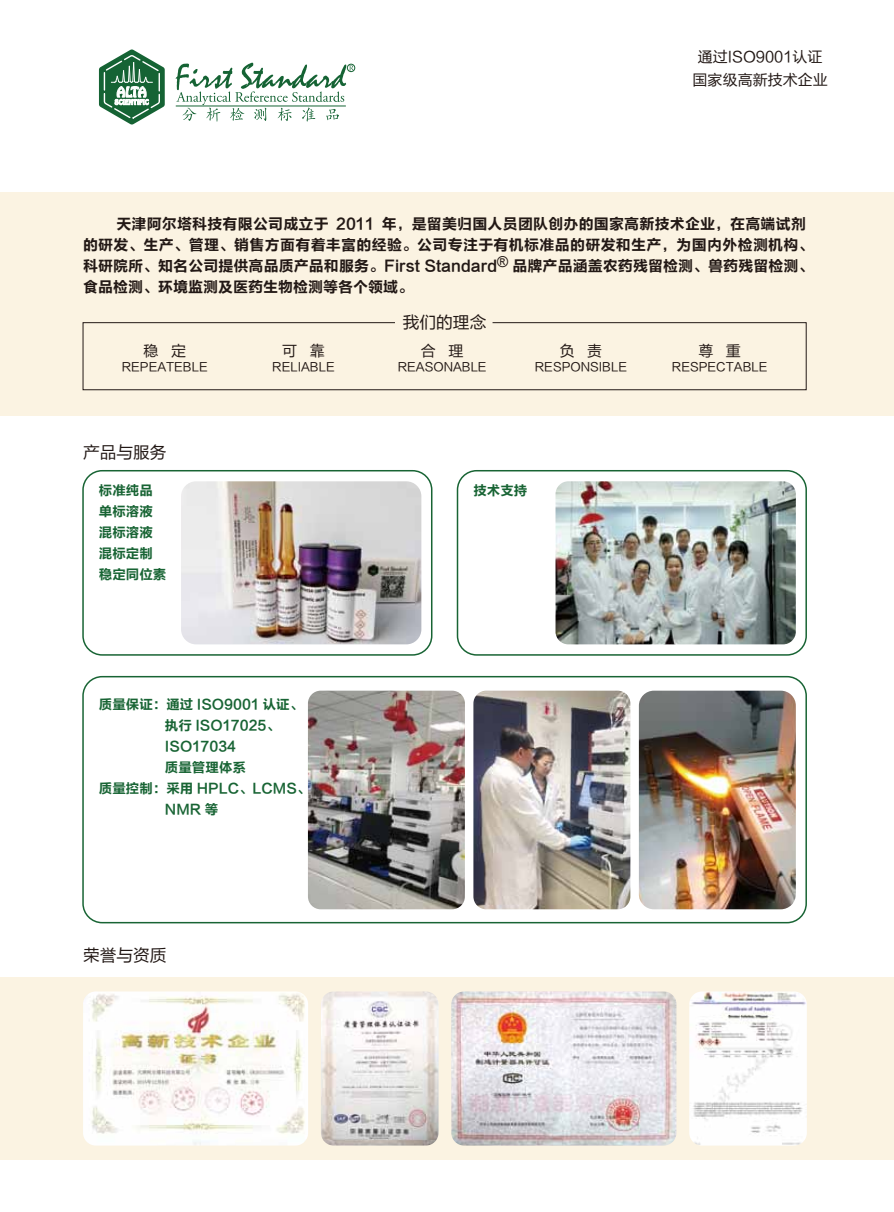
<style>
.page{position:relative;width:894px;height:1212px;background:#fff}
.page>*{position:absolute;margin:0;border:0;box-sizing:border-box;transform-origin:0 0}
.t1{font:16.65px "FZLTHJW GB1 0";color:#221815}
.t2{font:15px/21px "FZLTCHJW GB1 0";letter-spacing:.01em;color:#221815}
.t3{font:15px/22.5px "FZLTHJW GB1 0";color:#221815;text-align:center}
.t4{font:13.5px/21px "FZLTCHJW GB1 0";color:#186434}
.t5{font:12px "FZLTHJW GB1 0";color:#221815}
</style>
<div class="page">
<div style="left:0;top:192px;width:894px;height:223px;background:#fbf3e2"></div>
<svg style="left:82px;top:322px;width:725px;height:68px"></svg>
<div style="left:395px;top:310px;width:97px;height:24px;background:#fbf3e2"></div>
<div style="left:82px;top:470px;width:350px;height:186px;border:2px solid #186434;border-radius:19px"></div>
<img style="left:181px;top:481px;width:240px;height:163px">
<div style="left:457px;top:470px;width:350px;height:186px;border:2px solid #186434;border-radius:19px"></div>
<div style="left:82px;top:676px;width:725px;height:247px;border:2px solid #186434;border-radius:19px"></div>
<img style="left:639px;top:691px;width:156px;height:218px">
<img style="left:308px;top:691px;width:157px;height:218px">
<div style="left:0;top:977px;width:894px;height:182px;background:#fbf3e2"></div>
<img style="left:321px;top:991px;width:117px;height:154px">
<img style="left:451px;top:991px;width:225px;height:154px">
<img style="left:83px;top:991px;width:225px;height:154px">
<img style="left:689px;top:991px;width:117px;height:154px">
<svg style="left:99px;top:49px;width:66px;height:76px"></svg>
<div style="left:347px;top:64px;width:8px;height:8px;border:1px solid #156334;border-radius:50%"></div>
<svg style="left:176px;top:63px;width:178px;height:59px"></svg>
<img style="left:555px;top:481px;width:240px;height:163px">
<img style="left:473px;top:691px;width:157px;height:218px">
<p class="t3" style="left:692px;top:46px;width:136px">通过ISO9001认证国家级高新技术企业</p>
<p class="t2" style="left:83px;top:214px;width:732px;text-indent:33px">天津阿尔塔科技有限公司成立于 2011 年，是留美归国人员团队创办的国家高新技术企业，在高端试剂的研发、生产、管理、销售方面有着丰富的经验。公司专注于有机标准品的研发和生产，为国内外检测机构、科研院所、知名公司提供高品质产品和服务。First Standard<sup>®</sup> 品牌产品涵盖农药残留检测、兽药残留检测、食品检测、环境监测及医药生物检测等各个领域。</p>
<p class="t1" style="left:403px;top:313px;width:85px">我们的理念</p>
<p class="t3" style="left:143px;top:340px;width:44px">稳 定</p>
<p class="t5" style="left:122px;top:360px;width:87px">REPEATEBLE</p>
<p class="t3" style="left:559px;top:340px;width:44px">负 责</p>
<p class="t5" style="left:535px;top:360px;width:94px">RESPONSIBLE</p>
<p class="t3" style="left:421px;top:340px;width:44px">合 理</p>
<p class="t5" style="left:398px;top:360px;width:90px">REASONABLE</p>
<p class="t3" style="left:698px;top:340px;width:44px">尊 重</p>
<p class="t5" style="left:672px;top:360px;width:97px">RESPECTABLE</p>
<p class="t3" style="left:282px;top:340px;width:44px">可 靠</p>
<p class="t5" style="left:272px;top:360px;width:64px">RELIABLE</p>
<p class="t1" style="left:83px;top:443px;width:85px">产品与服务</p>
<p class="t4" style="left:99px;top:480px;width:69px">标准纯品单标溶液混标溶液混标定制稳定同位素</p>
<p class="t4" style="left:99px;top:694px;width:206px">质量保证：通过 ISO9001 认证、</p>
<p class="t4" style="left:165px;top:715px;width:116px">执行 ISO17025、</p>
<p class="t4" style="left:165px;top:736px;width:73px">ISO17034</p>
<p class="t4" style="left:165px;top:757px;width:83px">质量管理体系</p>
<p class="t4" style="left:99px;top:778px;width:213px">质量控制：采用 HPLC、LCMS、</p>
<p class="t4" style="left:165px;top:799px;width:55px">NMR 等</p>
<p class="t1" style="left:83px;top:946px;width:85px">荣誉与资质</p>
<p class="t4" style="left:473px;top:480px;width:55px">技术支持</p>
</div>
